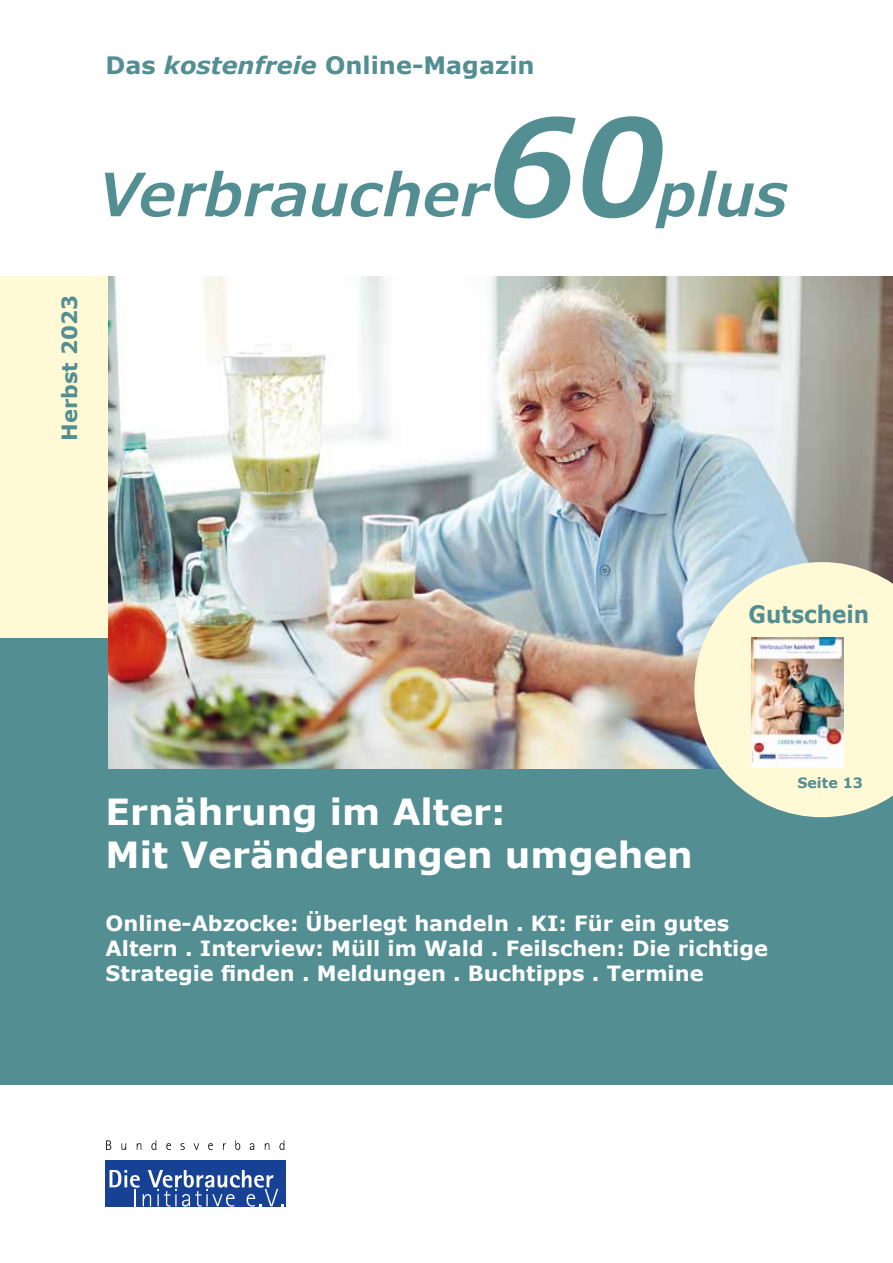
<style>
.page{position:relative;width:893px;height:1263px;background:#fff}
.page>*{position:absolute;margin:0;border:0;box-sizing:border-box;transform-origin:0 0}
.t1{font:italic 600 134.7px "Verdana Pro";color:#538e93}
.t2{font:italic 600 59.85px "Verdana Pro";color:#538e93}
.t3{font:700 36px/43.2px "Verdana";color:#fff}
.t4{font:700 24px "Verdana";color:#538e93}
.t5{font:700 24px "Verdana";color:#538e93;scale:.9 1}
.t6{font:700 21px/25.2px "Verdana";color:#fff}
.t7{font:700 21px "Verdana";color:#538e93}
.t8{font:700 14.25px "Verdana";color:#538e93}
.s1{font-style:italic}
</style>
<div class="page">
<div style="left:0;top:638px;width:893px;height:446px;background:#538e93"></div>
<div style="left:0;top:276px;width:893px;height:362px;background:#fff9d5"></div>
<img style="left:109px;top:276px;width:784px;height:492px">
<div style="left:106px;top:1160px;width:180px;height:46px;background:#164194"></div>
<svg style="left:110px;top:1170px;width:173px;height:36px"></svg>
<svg style="left:106px;top:1140px;width:5px;height:10px"></svg>
<svg style="left:121px;top:1143px;width:5px;height:7px"></svg>
<svg style="left:137px;top:1143px;width:4px;height:7px"></svg>
<svg style="left:151px;top:1140px;width:5px;height:10px"></svg>
<svg style="left:166px;top:1143px;width:5px;height:7px"></svg>
<svg style="left:180px;top:1143px;width:5px;height:7px"></svg>
<svg style="left:194px;top:1143px;width:5px;height:7px"></svg>
<svg style="left:208px;top:1143px;width:5px;height:7px"></svg>
<svg style="left:235px;top:1140px;width:5px;height:10px"></svg>
<svg style="left:250px;top:1143px;width:4px;height:7px"></svg>
<svg style="left:265px;top:1143px;width:4px;height:7px"></svg>
<svg style="left:279px;top:1140px;width:5px;height:10px"></svg>
<svg style="left:694px;top:562px;width:199px;height:255px;fill:#fff9d5"></svg>
<img style="left:751px;top:638px;width:92px;height:130px">
<p class="t7" style="left:55px;top:441px;width:147px;rotate:-90deg">Herbst 2023</p>
<p class="t4" style="left:106px;top:49px;width:431px">Das <span class="s1">kostenfreie</span> Online-Magazin</p>
<h1 class="t1" style="left:487px;top:80px;width:178px">60</h1>
<h2 class="t2" style="left:98px;top:156px;width:391px">Verbraucher</h2>
<h2 class="t2" style="left:657px;top:156px;width:133px">plus</h2>
<p class="t5" style="left:749px;top:597px;width:136px">Gutschein</p>
<h3 class="t3" style="left:106px;top:789px;width:589px">Ernährung im Alter:<br>Mit Veränderungen umgehen</h3>
<p class="t6" style="left:106px;top:910px;width:664px">Online-Abzocke: Überlegt handeln . KI: Für ein gutes<br>Altern . Interview: Müll im Wald . Feilschen: Die richtige<br>Strategie finden . Meldungen . Buchtipps . Termine</p>
<p class="t8" style="left:797px;top:773px;width:67px">Seite 13</p>
</div>
